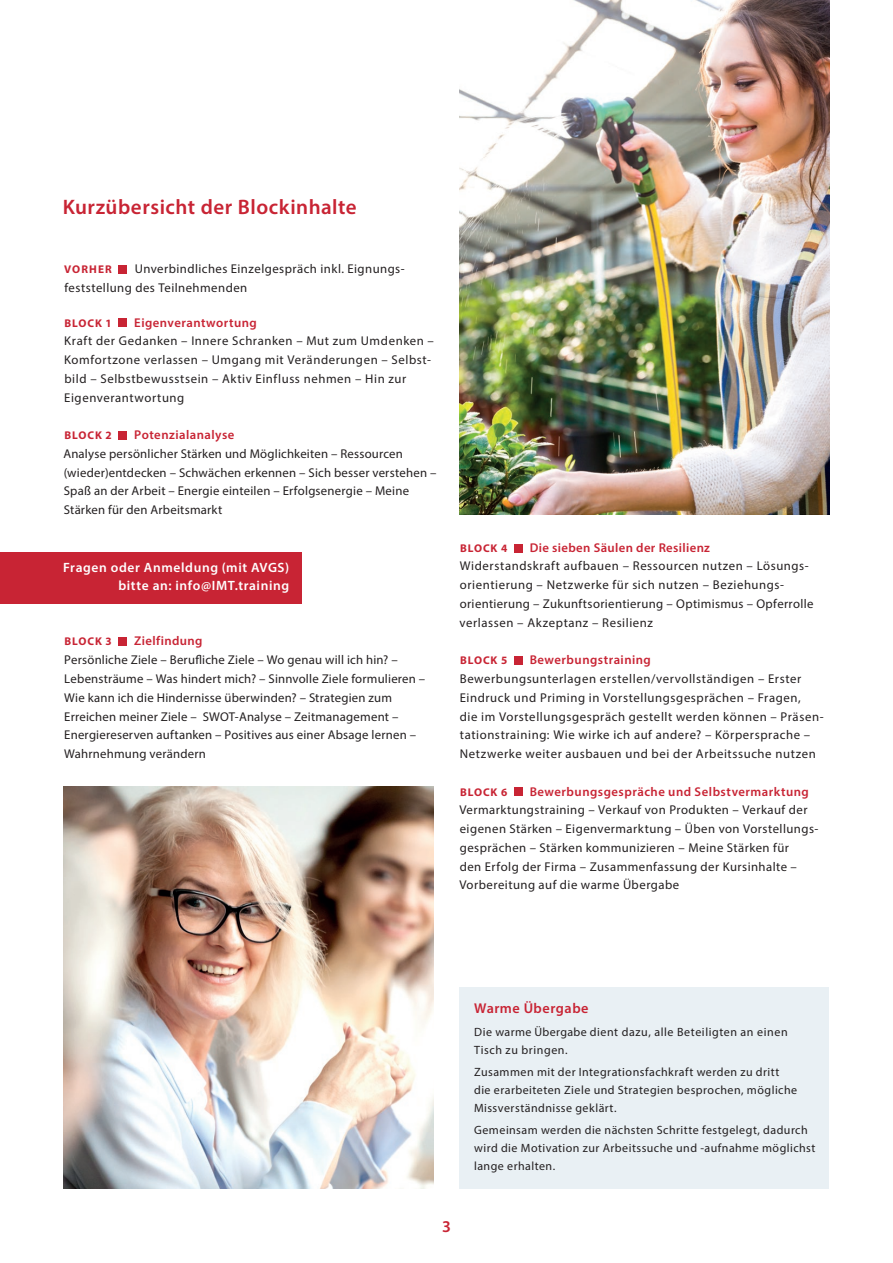
<style>
.page{position:relative;width:893px;height:1263px;background:#fff}
.page>*{position:absolute;margin:0;border:0;box-sizing:border-box;transform-origin:0 0}
.t1{font:600 21px "Myriad Pro";letter-spacing:.025em;color:#c82434}
.t2{font:600 16.5px "Myriad Pro";color:#c82434}
.t3{font:600 14.25px "Myriad Pro";letter-spacing:.035em;color:#c82434}
.t4{font:600 13.5px/18px "Myriad Pro";letter-spacing:.045em;color:#fff;text-align:right}
.t5{font:12.75px/18.8px "Myriad Pro";letter-spacing:.035em;color:#231f20}
.t6{font:12.75px/18.8px "Myriad Pro";letter-spacing:.015em;color:#231f20}
.t7{font:600 12.75px "Myriad Pro";letter-spacing:.035em;color:#c82434}
.t8{font:12px/18px "Myriad Pro";letter-spacing:.04em;color:#231f20}
.t9{font:700 11.25px "Myriad Pro";letter-spacing:.08em;color:#c82434}
</style>
<div class="page">
<div style="left:119px;top:265px;width:8px;height:9px;background:#c82434"></div>
<div style="left:118px;top:319px;width:9px;height:8px;background:#c82434"></div>
<div style="left:118px;top:431px;width:9px;height:9px;background:#c82434"></div>
<div style="left:118px;top:637px;width:9px;height:9px;background:#c82434"></div>
<div style="left:514px;top:544px;width:8px;height:8px;background:#c82434"></div>
<div style="left:514px;top:656px;width:8px;height:9px;background:#c82434"></div>
<div style="left:514px;top:787px;width:8px;height:9px;background:#c82434"></div>
<div style="left:0;top:552px;width:302px;height:51px;background:#c82434"></div>
<div style="left:459px;top:986px;width:370px;height:202px;background:#e9f0f4"></div>
<img style="left:459px;top:0;width:370px;height:514px">
<img style="left:64px;top:786px;width:370px;height:402px">
<h1 class="t1" style="left:63px;top:194px;width:295px">Kurzübersicht der Blockinhalte</h1>
<p class="t5" style="left:64px;top:260px;width:342px;text-indent:70px">Unverbindliches Einzelgespräch inkl. Eignungs&shy;feststellung des Teilnehmenden</p>
<p class="t9" style="left:65px;top:316px;width:49px">BLOCK 1</p>
<p class="t7" style="left:134px;top:314px;width:124px">Eigenverantwortung</p>
<p class="t5" style="left:64px;top:332px;width:371px">Kraft der Gedanken – Innere Schranken – Mut zum Umdenken – Komfortzone verlassen – Umgang mit Veränderungen – Selbst&shy;bild – Selbstbewusstsein – Aktiv Einfluss nehmen – Hin zur Eigenverantwortung</p>
<p class="t9" style="left:65px;top:428px;width:49px">BLOCK 2</p>
<p class="t7" style="left:134px;top:427px;width:102px">Potenzialanalyse</p>
<p class="t5" style="left:63px;top:444px;width:375px">Analyse persönlicher Stärken und Möglichkeiten – Ressourcen (wieder)entdecken – Schwächen erkennen – Sich besser verstehen – Spaß an der Arbeit – Energie einteilen – Erfolgsenergie – Meine Stärken für den Arbeitsmarkt</p>
<p class="t9" style="left:64px;top:262px;width:49px">VORHER</p>
<p class="t4" style="left:63px;top:558px;width:228px">Fragen oder Anmeldung (mit AVGS) bitte an: info@IMT.training</p>
<p class="t9" style="left:65px;top:634px;width:49px">BLOCK 3</p>
<p class="t7" style="left:134px;top:633px;width:70px">Zielfindung</p>
<p class="t6" style="left:64px;top:650px;width:363px">Persönliche Ziele – Berufliche Ziele – Wo genau will ich hin? – Lebensträume – Was hindert mich? – Sinnvolle Ziele formulieren – Wie kann ich die Hindernisse überwinden? – Strategien zum Erreichen meiner Ziele – SWOT-Analyse – Zeitmanagement – Energiereserven auftanken – Positives aus einer Absage lernen – Wahrnehmung verändern</p>
<p class="t9" style="left:460px;top:541px;width:49px">BLOCK 4</p>
<p class="t7" style="left:530px;top:539px;width:182px">Die sieben Säulen der Resilienz</p>
<p class="t5" style="left:460px;top:557px;width:355px">Widerstandskraft aufbauen – Ressourcen nutzen – Lösungs&shy;orientierung – Netzwerke für sich nutzen – Beziehungs&shy;orientierung – Zukunftsorientierung – Optimismus – Opferrolle verlassen – Akzeptanz – Resilienz</p>
<p class="t9" style="left:460px;top:653px;width:49px">BLOCK 5</p>
<p class="t7" style="left:530px;top:652px;width:123px">Bewerbungstraining</p>
<p class="t5" style="left:460px;top:669px;width:365px">Bewerbungsunterlagen erstellen/vervollständigen – Erster Eindruck und Priming in Vorstellungsgesprächen – Fragen,<br>die im Vorstellungsgespräch gestellt werden können – Präsen&shy;tationstraining: Wie wirke ich auf andere? – Körpersprache – Netzwerke weiter ausbauen und bei der Arbeitssuche nutzen</p>
<p class="t9" style="left:460px;top:784px;width:49px">BLOCK 6</p>
<p class="t7" style="left:530px;top:783px;width:281px">Bewerbungsgespräche und Selbstvermarktung</p>
<p class="t5" style="left:459px;top:800px;width:360px">Vermarktungstraining – Verkauf von Produkten – Verkauf der eigenen Stärken – Eigenvermarktung – Üben von Vorstellungs&shy;gesprächen – Stärken kommunizieren – Meine Stärken für<br>den Erfolg der Firma – Zusammenfassung der Kursinhalte – Vorbereitung auf die warme Übergabe</p>
<p class="t2" style="left:442px;top:1216px;width:10px">3</p>
<p class="t3" style="left:474px;top:999px;width:116px">Warme Übergabe</p>
<p class="t8" style="left:474px;top:1022px;width:315px">Die warme Übergabe dient dazu, alle Beteiligten an einen<br>Tisch zu bringen.</p>
<p class="t8" style="left:474px;top:1063px;width:325px">Zusammen mit der Integrationsfachkraft werden zu dritt die erarbeiteten Ziele und Strategien besprochen, mögliche<br>Missverständnisse geklärt.</p>
<p class="t8" style="left:474px;top:1121px;width:343px">Gemeinsam werden die nächsten Schritte festgelegt, dadurch wird die Motivation zur Arbeitssuche und -aufnahme möglichst lange erhalten.</p>
</div>
